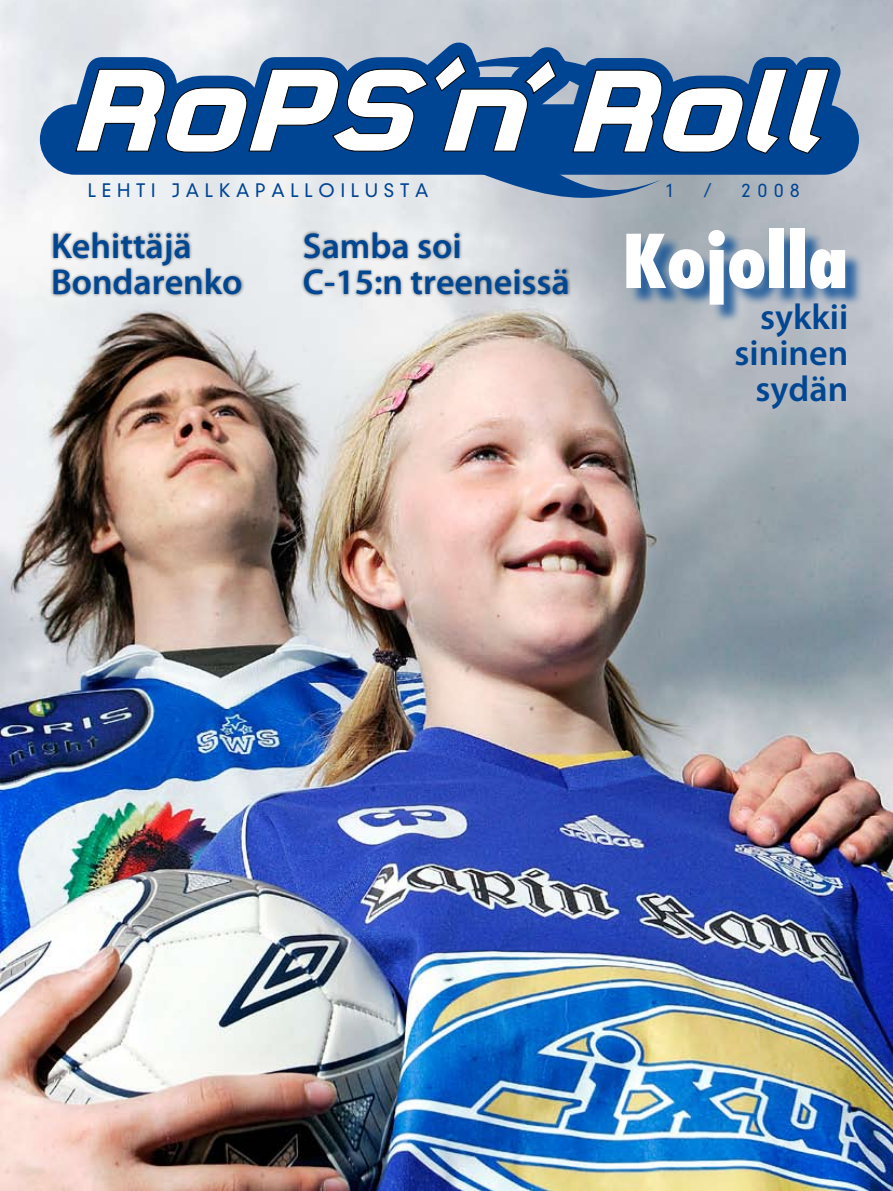
<style>
.page{position:relative;width:893px;height:1191px;background:#fff}
.page>*{position:absolute;margin:0;border:0;box-sizing:border-box;transform-origin:0 0}
.t1{font:800 condensed 72px "Futura";color:#fff}
.t2{font:600 36px/36px "Myriad Pro";color:#004793}
.t3{font:300 18px "DIN Neuzeit Grotesk Std";letter-spacing:.32em;color:#004494}
</style>
<div class="page">
<img style="left:0;top:0;width:893px;height:1191px">
<div style="left:629px;top:230px;width:264px;height:132px;background:#004793;opacity:.75"></div>
<div style="left:50px;top:229px;width:272px;height:184px;background:#000;opacity:.5"></div>
<svg style="left:40px;top:104px;width:819px;height:71px;background:#3266a5"></svg>
<svg style="left:76px;top:35px;width:753px;height:195px"></svg>
<div style="left:301px;top:229px;width:328px;height:184px;background:#000;opacity:.5"></div>
<p class="t3" style="left:88px;top:179px;width:342px">LEHTI JALKAPALLOILUSTA</p>
<p class="t3" style="left:666px;top:179px;width:9px">1</p>
<p class="t3" style="left:703px;top:179px;width:10px">/</p>
<p class="t3" style="left:742px;top:179px;width:59px">2008</p>
<p class="t2" style="left:303px;top:227px;width:268px">Samba soi<br>C-15:n treeneissä</p>
<h1 class="t1" style="left:622px;top:212px;width:227px">Kojolla</h1>
<p class="t2" style="left:734px;top:298px;width:115px;text-align:right">sykkii sininen sydän</p>
<p class="t2" style="left:51px;top:227px;width:193px">Kehittäjä<br>Bondarenko</p>
</div>
